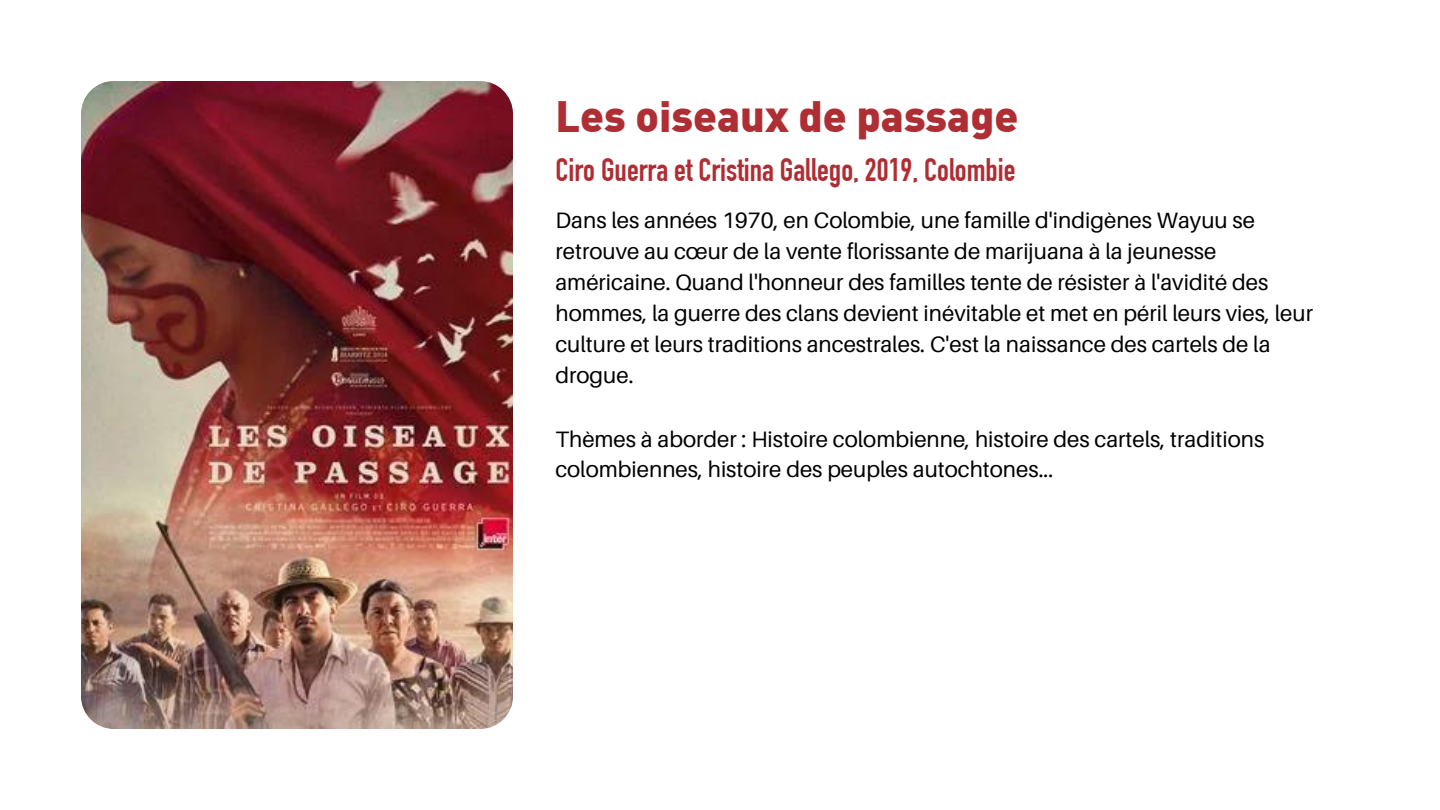
<style>
.page{position:relative;width:1440px;height:810px;background:#fff}
.page>*{position:absolute;margin:0;border:0;box-sizing:border-box;transform-origin:0 0}
.t1{font:900 43px "DIN";color:#af2e34}
.t2{font:31.9px "DIN Engschrift";color:#af2e34}
.t3{font:22.3px/30.9px "Aileron";color:#000}
</style>
<div class="page">
<img style="left:81px;top:81px;width:432px;height:648px;border-radius:33px">
<h1 class="t1" style="left:555px;top:92px;width:465px">Les oiseaux de passage</h1>
<h2 class="t2" style="left:556px;top:152px;width:462px">Ciro Guerra et Cristina Gallego, 2019, Colombie</h2>
<p class="t3" style="left:555px;top:205px;width:759px">Dans les années 1970, en Colombie, une famille d'indigènes Wayuu se retrouve au cœur de la vente florissante de marijuana à la jeunesse américaine. Quand l'honneur des familles tente de résister à l'avidité des hommes, la guerre des clans devient inévitable et met en péril leurs vies, leur culture et leurs traditions ancestrales. C'est la naissance des cartels de la drogue.</p>
<p class="t3" style="left:555px;top:423px;width:710px">Thèmes à aborder : Histoire colombienne, histoire des cartels, traditions colombiennes, histoire des peuples autochtones...</p>
</div>
